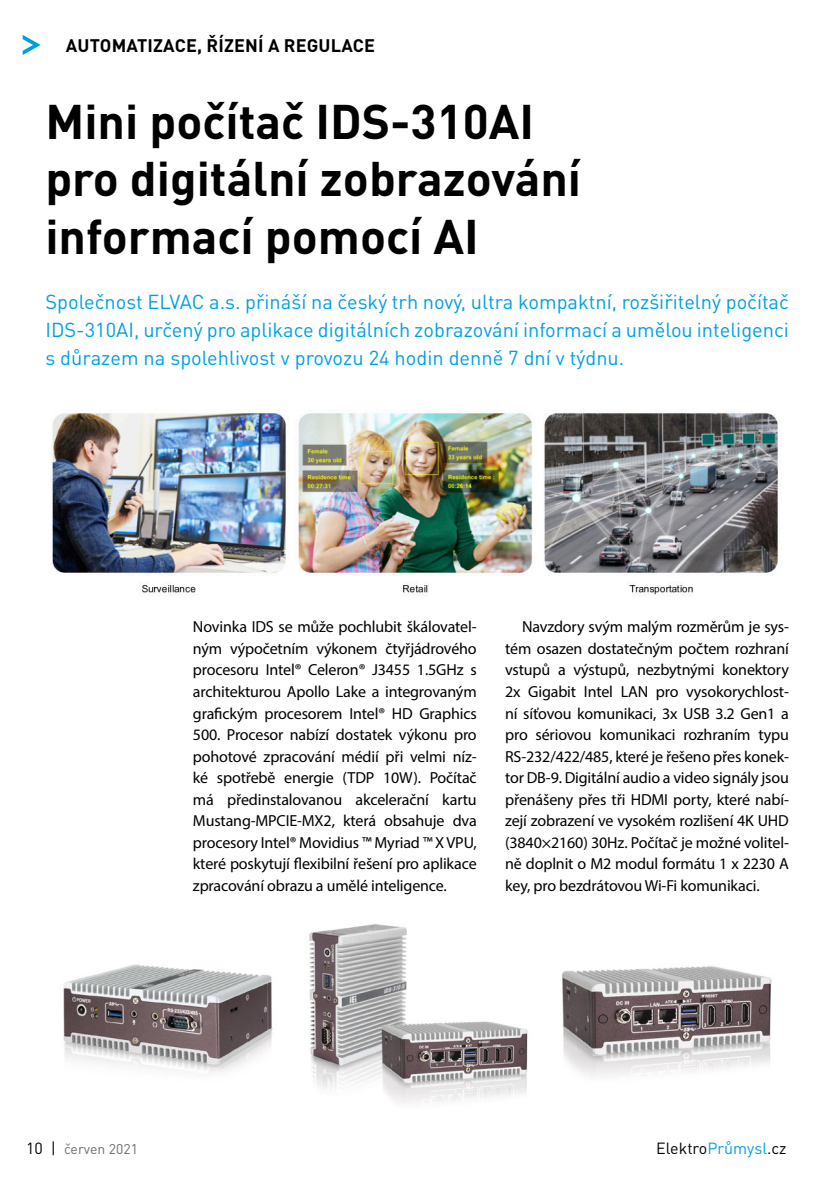
<style>
.page{position:relative;width:840px;height:1191px;background:#fff}
.page>*{position:absolute;margin:0;border:0;box-sizing:border-box;transform-origin:0 0}
.Nadpis_hlavní{font:700 48px/57.6px "DIN Pro";color:#000}
.Perex{font:20px/28px "DIN Pro";color:#009fe3;text-align:justify}
.t1{font:700 18px "DIN Pro";letter-spacing:.01em;color:#000}
.Text_-_prni_odstavec{font:16px/21.6px "Myriad Pro";letter-spacing:-.01em;color:#000;text-align:justify}
.Text_-_další_odstave{font:16px/21.6px "Myriad Pro";letter-spacing:-.01em;color:#000;text-align:justify}
.t2{font:16px "DIN Pro";color:#000}
.t3{font:14px "DIN Pro";color:#6f6f6e}
.s1{font-size:16px;color:#000}
.s2{color:#009fe3}
</style>
<div class="page">
<svg style="left:23px;top:35px;width:18px;height:20px"></svg>
<img style="left:52px;top:413px;width:726px;height:182px">
<img style="left:63px;top:964px;width:210px;height:110px">
<img style="left:562px;top:966px;width:210px;height:110px">
<img style="left:309px;top:924px;width:219px;height:179px">
<p class="t1" style="left:66px;top:33px;width:310px">AUTOMATIZACE, ŘÍZENÍ A REGULACE</p>
<p class="Nadpis_hlavní" style="left:45px;top:91px;width:490px">Mini počítač IDS-310AI</p>
<p class="Nadpis_hlavní" style="left:45px;top:148px;width:537px">pro digitální zobrazování informací pomocí AI</p>
<p class="Perex" style="left:45px;top:287px;width:744px">Společnost ELVAC a.s. přináší na český trh nový, ultra kompaktní, rozšiřitelný počítač IDS-310AI, určený pro aplikace digitálních zobrazování informací a umělou inteligenci s důrazem na spolehlivost v provozu 24 hodin denně 7 dní v týdnu.</p>
<p class="Text_-_prni_odstavec" style="left:193px;top:616px;width:285px">Novinka IDS se může pochlubit škálovatel&shy;ným výpočetním výkonem čtyřjádrového procesoru Intel® Celeron® J3455 1.5GHz s architekturou Apollo Lake a integrovaným grafickým procesorem Intel® HD Graphics 500. Procesor nabízí dostatek výkonu pro pohotové zpracování médií při velmi níz&shy;ké spotřebě energie (TDP 10W). Počítač má předinstalovanou akcelerační kartu Mustang-MPCIE-MX2, která obsahuje dva procesory Intel® Movidius ™ Myriad ™ X VPU, které poskytují flexibilní řešení pro aplikace zpracování obrazu a umělé inteligence.</p>
<p class="Text_-_další_odstave" style="left:505px;top:616px;width:285px;text-indent:17px">Navzdory svým malým rozměrům je sys&shy;tém osazen dostatečným počtem rozhraní vstupů a výstupů, nezbytnými konektory 2x Gigabit Intel LAN pro vysokorychlost&shy;ní síťovou komunikaci, 3x USB 3.2 Gen1 a pro sériovou komunikaci rozhraním typu RS-232/422/485, které je řešeno přes konek&shy;tor DB-9. Digitální audio a video signály jsou přenášeny přes tři HDMI porty, které nabí&shy;zejí zobrazení ve vysokém rozlišení 4K UHD (3840×2160) 30Hz. Počítač je možné volitel&shy;ně doplnit o M2 modul formátu 1 x 2230 A key, pro bezdrátovou Wi-Fi komunikaci.</p>
<p class="t3" style="left:26px;top:1139px;width:113px"><span class="s1">10 |</span> červen 2021</p>
<p class="t2" style="left:656px;top:1137px;width:132px">Elektro<span class="s2">Průmysl</span>.cz</p>
</div>
